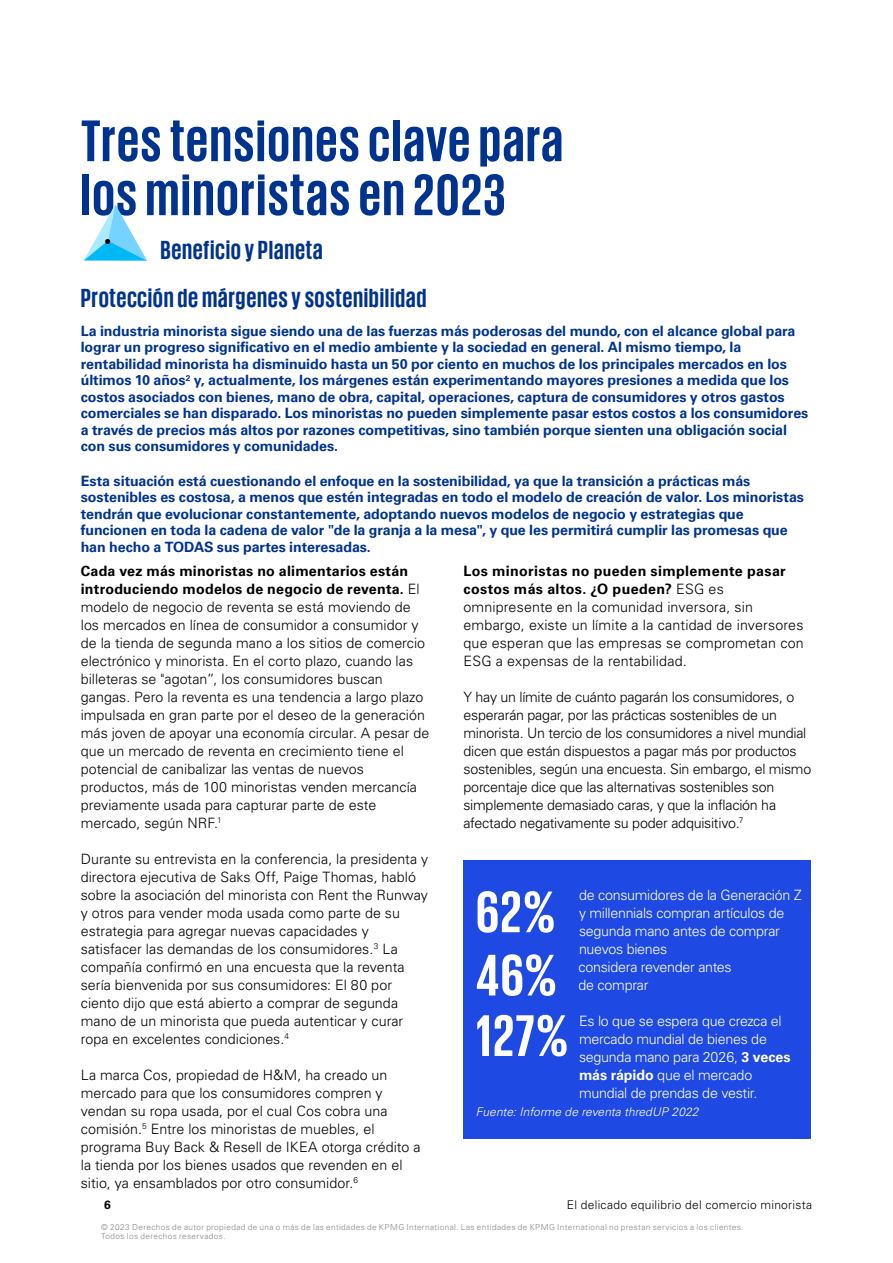
<style>
.page{position:relative;width:893px;height:1263px;background:#fff}
.page>*{position:absolute;margin:0;border:0;box-sizing:border-box;transform-origin:0 0}
.t1{font:700 60px/54px "KPMG";letter-spacing:.025em;color:#00338d}
.t2{font:700 60px/61.8px "KPMG";letter-spacing:.02em;color:#fff}
.t3{font:700 27px "KPMG";letter-spacing:.025em;color:#00338d}
.t4{font:300 14.25px/18px "Univers LT Std";color:#000}
.t5{font:700 14.25px/16.5px "Univers 65";letter-spacing:-.005em;color:#00338d}
.t6{font:300 14.25px/18px "Univers LT Std";letter-spacing:-.02em;color:#000}
.t7{font:300 14.25px/18px "Univers LT Std";letter-spacing:-.02em;color:#fff}
.t8{font:300 12px "Univers LT Std";letter-spacing:.025em;color:#000}
.t9{font:italic 300 12px "Univers LT Std";letter-spacing:-.005em;color:#fff}
.t10{font:700 12px "Univers LT Std";color:#000}
.t11{font:300 8.25px/9px "Univers LT Std";letter-spacing:.045em;color:#878787}
.s1{font-weight:700}
</style>
<div class="page">
<div style="left:464px;top:861px;width:347px;height:278px;background:#1e49e2"></div>
<svg style="left:84px;top:204px;width:63px;height:57px"></svg>
<h1 class="t1" style="left:81px;top:112px;width:484px">Tres tensiones clave para los minoristas en 2023</h1>
<h2 class="t3" style="left:161px;top:237px;width:164px">Beneficio y Planeta</h2>
<h2 class="t3" style="left:81px;top:284px;width:347px">Protección de márgenes y sostenibilidad</h2>
<p class="t5" style="left:81px;top:323px;width:729px">La industria minorista sigue siendo una de las fuerzas más poderosas del mundo, con el alcance global para lograr un progreso significativo en el medio ambiente y la sociedad en general. Al mismo tiempo, la rentabilidad minorista ha disminuido hasta un 50 por ciento en muchos de los principales mercados en los últimos 10 años<sup>2</sup> y, actualmente, los márgenes están experimentando mayores presiones a medida que los costos asociados con bienes, mano de obra, capital, operaciones, captura de consumidores y otros gastos comerciales se han disparado. Los minoristas no pueden simplemente pasar estos costos a los consumidores a través de precios más altos por razones competitivas, sino también porque sienten una obligación social con sus consumidores y comunidades.</p>
<p class="t5" style="left:81px;top:473px;width:725px">Esta situación está cuestionando el enfoque en la sostenibilidad, ya que la transición a prácticas más sostenibles es costosa, a menos que estén integradas en todo el modelo de creación de valor. Los minoristas tendrán que evolucionar constantemente, adoptando nuevos modelos de negocio y estrategias que funcionen en toda la cadena de valor "de la granja a la mesa", y que les permitirá cumplir las promesas que han hecho a TODAS sus partes interesadas.</p>
<p class="t4" style="left:81px;top:562px;width:350px"><span class="s1">Cada vez más minoristas no alimentarios están introduciendo modelos de negocio de reventa.</span> El modelo de negocio de reventa se está moviendo de los mercados en línea de consumidor a consumidor y de la tienda de segunda mano a los sitios de comercio electrónico y minorista. En el corto plazo, cuando las billeteras se "agotan”, los consumidores buscan gangas. Pero la reventa es una tendencia a largo plazo impulsada en gran parte por el deseo de la generación más joven de apoyar una economía circular. A pesar de que un mercado de reventa en crecimiento tiene el potencial de canibalizar las ventas de nuevos productos, más de 100 minoristas venden mercancía previamente usada para capturar parte de este mercado, según NRF.<sup>1</sup></p>
<p class="t4" style="left:81px;top:850px;width:349px">Durante su entrevista en la conferencia, la presidenta y directora ejecutiva de Saks Off, Paige Thomas, habló sobre la asociación del minorista con Rent the Runway y otros para vender moda usada como parte de su estrategia para agregar nuevas capacidades y satisfacer las demandas de los consumidores.<sup>3</sup> La compañía confirmó en una encuesta que la reventa sería bienvenida por sus consumidores: El 80 por ciento dijo que está abierto a comprar de segunda mano de un minorista que pueda autenticar y curar ropa en excelentes condiciones.<sup>4</sup></p>
<p class="t4" style="left:81px;top:1066px;width:341px">La marca Cos, propiedad de H&amp;M, ha creado un mercado para que los consumidores compren y vendan su ropa usada, por el cual Cos cobra una comisión.<sup>5</sup> Entre los minoristas de muebles, el programa Buy Back &amp; Resell de IKEA otorga crédito a la tienda por los bienes usados que revenden en el sitio, ya ensamblados por otro consumidor.<sup>6</sup></p>
<p class="t4" style="left:463px;top:562px;width:342px"><span class="s1">Los minoristas no pueden simplemente pasar costos más altos. ¿O pueden?</span> ESG es omnipresente en la comunidad inversora, sin embargo, existe un límite a la cantidad de inversores que esperan que las empresas se comprometan con ESG a expensas de la rentabilidad.</p>
<p class="t6" style="left:463px;top:688px;width:349px">Y hay un límite de cuánto pagarán los consumidores, o esperarán pagar, por las prácticas sostenibles de un minorista. Un tercio de los consumidores a nivel mundial dicen que están dispuestos a pagar más por productos sostenibles, según una encuesta. Sin embargo, el mismo porcentaje dice que las alternativas sostenibles son simplemente demasiado caras, y que la inflación ha afectado negativamente su poder adquisitivo.<sup>7</sup></p>
<h1 class="t2" style="left:476px;top:879px;width:94px">62%<br>46%<br>127%</h1>
<p class="t7" style="left:578px;top:886px;width:225px">de consumidores de la Generación Z y millennials compran artículos de segunda mano antes de comprar nuevos bienes<br>considera revender antes<br>de comprar</p>
<p class="t7" style="left:579px;top:1012px;width:213px">Es lo que se espera que crezca el mercado mundial de bienes de segunda mano para 2026, <span class="s1">3 veces más rápido</span> que el mercado mundial de prendas de vestir.</p>
<p class="t9" style="left:476px;top:1105px;width:224px">Fuente: Informe de reventa thredUP 2022</p>
<p class="t10" style="left:104px;top:1198px;width:8px">6</p>
<p class="t8" style="left:567px;top:1197px;width:247px">El delicado equilibrio del comercio minorista</p>
<p class="t11" style="left:101px;top:1222px;width:644px">© 2023 Derechos de autor propiedad de una o más de las entidades de KPMG International. Las entidades de KPMG International no prestan servicios a los clientes.<br>Todos los derechos reservados.</p>
</div>
